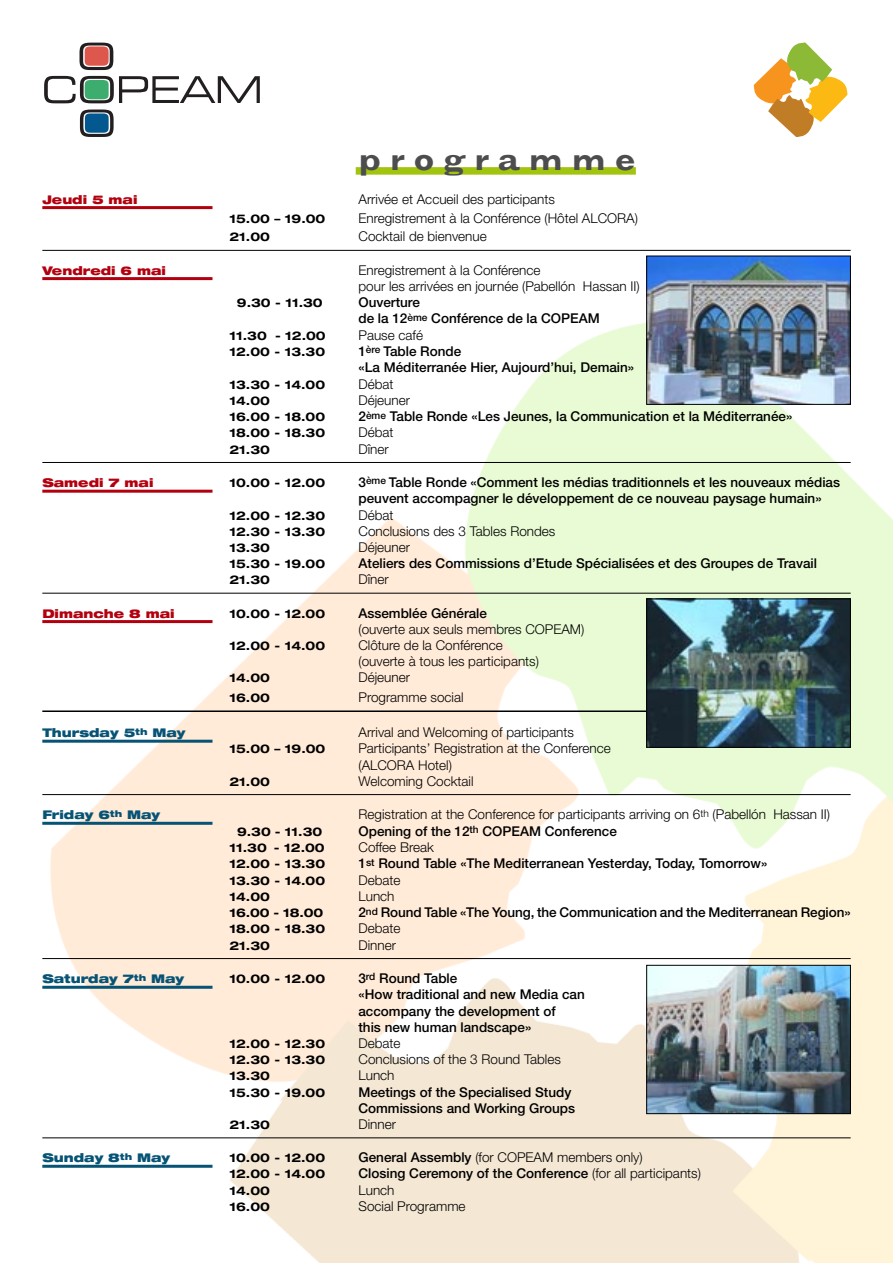
<style>
.page{position:relative;width:893px;height:1263px;background:#fff}
.page>*{position:absolute;margin:0;border:0;box-sizing:border-box;transform-origin:0 0}
.t1{font:700 expanded 30px "Grotesque";letter-spacing:.285em;color:#4d4d4d}
.t2{font:500 13.5px/16.2px "Helvetica Neue";color:#000}
.t3{font:300 13.5px/16.2px "Helvetica Neue";color:#000}
.t4{font:700 expanded 12px "Helvetica Neue";color:#000}
.t5{font:900 expanded 12px "Helvetica Neue";color:#065375}
.t6{font:900 expanded 12px "Helvetica Neue";color:#b3000f}
.s1{font-weight:500}
.s2{font-weight:300}
</style>
<div class="page">
<img style="left:43px;top:298px;width:849px;height:964px">
<div style="left:356px;top:167px;width:280px;height:8px;background:#a1c50f"></div>
<hr style="left:42px;top:206px;width:170px;height:3px;background:#b3000f">
<hr style="left:42px;top:250px;width:808px;height:1px;background:#000">
<hr style="left:42px;top:277px;width:170px;height:3px;background:#b3000f">
<hr style="left:42px;top:462px;width:808px;height:1px;background:#000">
<hr style="left:42px;top:490px;width:170px;height:3px;background:#b3000f">
<hr style="left:42px;top:593px;width:808px;height:1px;background:#000">
<hr style="left:42px;top:620px;width:170px;height:3px;background:#b3000f">
<hr style="left:42px;top:710px;width:808px;height:2px;background:#000">
<hr style="left:42px;top:740px;width:170px;height:3px;background:#065375">
<hr style="left:42px;top:794px;width:808px;height:1px;background:#000">
<hr style="left:42px;top:822px;width:170px;height:3px;background:#065375">
<hr style="left:42px;top:958px;width:808px;height:1px;background:#000">
<hr style="left:42px;top:986px;width:170px;height:3px;background:#065375">
<hr style="left:42px;top:1137px;width:808px;height:1px;background:#000">
<hr style="left:42px;top:1165px;width:170px;height:3px;background:#065375">
<svg style="left:44px;top:76px;width:216px;height:27px"></svg>
<svg style="left:80px;top:110px;width:34px;height:27px"></svg>
<svg style="left:79px;top:43px;width:34px;height:27px"></svg>
<svg style="left:753px;top:43px;width:94px;height:94px"></svg>
<img style="left:648px;top:258px;width:200px;height:145px">
<div style="left:646px;top:256px;width:204px;height:149px;border:1px solid #000"></div>
<img style="left:648px;top:601px;width:200px;height:145px">
<div style="left:646px;top:599px;width:204px;height:149px;border:1px solid #000"></div>
<img style="left:648px;top:967px;width:200px;height:145px">
<div style="left:646px;top:965px;width:204px;height:149px;border:1px solid #000"></div>
<h1 class="t1" style="left:358px;top:149px;width:279px">programme</h1>
<p class="t6" style="left:42px;top:195px;width:97px">Jeudi 5 mai</p>
<p class="t3" style="left:358px;top:192px;width:198px">Arrivée et Accueil des participants</p>
<p class="t4" style="left:229px;top:214px;width:97px">15.00 – 19.00</p>
<p class="t3" style="left:358px;top:212px;width:281px">Enregistrement à la Conférence (Hôtel ALCORA)</p>
<p class="t4" style="left:229px;top:233px;width:42px">21.00</p>
<p class="t3" style="left:358px;top:230px;width:130px">Cocktail de bienvenue</p>
<p class="t6" style="left:42px;top:266px;width:125px">Vendredi 6 mai</p>
<p class="t3" style="left:358px;top:263px;width:283px">Enregistrement à la Conférence<br>pour les arrivées en journée (Pabellón Hassan II)</p>
<p class="t4" style="left:237px;top:298px;width:87px">9.30 - 11.30</p>
<p class="t2" style="left:358px;top:295px;width:243px">Ouverture<br>de la 12<sup>ème</sup> Conférence de la COPEAM</p>
<p class="t4" style="left:229px;top:331px;width:98px">11.30 - 12.00</p>
<p class="t3" style="left:358px;top:328px;width:66px">Pause café</p>
<p class="t4" style="left:229px;top:347px;width:97px">12.00 - 13.30</p>
<p class="t2" style="left:358px;top:344px;width:277px">1<sup>ère</sup> Table Ronde<br>«La Méditerranée Hier, Aujourd’hui, Demain»</p>
<p class="t4" style="left:229px;top:380px;width:97px">13.30 - 14.00</p>
<p class="t3" style="left:358px;top:377px;width:36px">Débat</p>
<p class="t4" style="left:229px;top:396px;width:42px">14.00</p>
<p class="t3" style="left:358px;top:393px;width:53px">Déjeuner</p>
<p class="t4" style="left:229px;top:412px;width:97px">16.00 - 18.00</p>
<p class="t2" style="left:358px;top:410px;width:435px">2<sup>ème</sup> Table Ronde «Les Jeunes, la Communication et la Méditerranée»</p>
<p class="t4" style="left:229px;top:429px;width:97px">18.00 - 18.30</p>
<p class="t3" style="left:358px;top:426px;width:36px">Débat</p>
<p class="t4" style="left:229px;top:445px;width:42px">21.30</p>
<p class="t3" style="left:358px;top:442px;width:32px">Dîner</p>
<p class="t6" style="left:42px;top:478px;width:113px">Samedi 7 mai</p>
<p class="t4" style="left:229px;top:478px;width:97px">10.00 - 12.00</p>
<p class="t2" style="left:358px;top:475px;width:483px">3<sup>ème</sup> Table Ronde «Comment les médias traditionnels et les nouveaux médias peuvent accompagner le développement de ce nouveau paysage humain»</p>
<p class="t4" style="left:229px;top:511px;width:97px">12.00 - 12.30</p>
<p class="t3" style="left:358px;top:508px;width:36px">Débat</p>
<p class="t4" style="left:229px;top:527px;width:97px">12.30 - 13.30</p>
<p class="t3" style="left:358px;top:524px;width:198px">Conclusions des 3 Tables Rondes</p>
<p class="t4" style="left:229px;top:543px;width:42px">13.30</p>
<p class="t3" style="left:358px;top:540px;width:53px">Déjeuner</p>
<p class="t4" style="left:229px;top:559px;width:97px">15.30 - 19.00</p>
<p class="t2" style="left:358px;top:556px;width:460px">Ateliers des Commissions d’Etude Spécialisées et des Groupes de Travail</p>
<p class="t4" style="left:229px;top:576px;width:42px">21.30</p>
<p class="t3" style="left:358px;top:573px;width:32px">Dîner</p>
<p class="t6" style="left:42px;top:609px;width:134px">Dimanche 8 mai</p>
<p class="t4" style="left:229px;top:609px;width:97px">10.00 - 12.00</p>
<p class="t2" style="left:358px;top:606px;width:130px">Assemblée Générale</p>
<p class="t3" style="left:358px;top:622px;width:227px">(ouverte aux seuls membres COPEAM)</p>
<p class="t4" style="left:229px;top:641px;width:97px">12.00 - 14.00</p>
<p class="t3" style="left:358px;top:638px;width:182px">Clôture de la Conférence (ouverte à tous les participants)</p>
<p class="t4" style="left:229px;top:674px;width:42px">14.00</p>
<p class="t3" style="left:358px;top:671px;width:53px">Déjeuner</p>
<p class="t4" style="left:229px;top:693px;width:42px">16.00</p>
<p class="t3" style="left:358px;top:690px;width:107px">Programme social</p>
<p class="t5" style="left:42px;top:728px;width:145px">Thursday 5<sup>th</sup> May</p>
<p class="t3" style="left:358px;top:725px;width:217px">Arrival and Welcoming of participants</p>
<p class="t4" style="left:229px;top:745px;width:97px">15.00 – 19.00</p>
<p class="t3" style="left:358px;top:742px;width:254px">Participants’ Registration at the Conference (ALCORA Hotel)</p>
<p class="t4" style="left:229px;top:777px;width:42px">21.00</p>
<p class="t3" style="left:358px;top:774px;width:116px">Welcoming Cocktail</p>
<p class="t5" style="left:42px;top:810px;width:119px">Friday 6<sup>th</sup> May</p>
<p class="t3" style="left:358px;top:808px;width:473px">Registration at the Conference for participants arriving on 6<sup>th</sup> (Pabellón Hassan II)</p>
<p class="t4" style="left:237px;top:827px;width:87px">9.30 - 11.30</p>
<p class="t2" style="left:358px;top:824px;width:260px">Opening of the 12<sup>th</sup> COPEAM Conference</p>
<p class="t4" style="left:229px;top:843px;width:97px">11.30 - 12.00</p>
<p class="t3" style="left:358px;top:840px;width:77px">Coffee Break</p>
<p class="t4" style="left:229px;top:860px;width:97px">12.00 - 13.30</p>
<p class="t2" style="left:358px;top:857px;width:410px">1<sup>st</sup> Round Table «The Mediterranean Yesterday, Today, Tomorrow»</p>
<p class="t4" style="left:229px;top:876px;width:97px">13.30 - 14.00</p>
<p class="t3" style="left:358px;top:873px;width:43px">Debate</p>
<p class="t4" style="left:229px;top:892px;width:42px">14.00</p>
<p class="t3" style="left:358px;top:889px;width:37px">Lunch</p>
<p class="t4" style="left:229px;top:909px;width:95px">16.00 - 18.00</p>
<p class="t2" style="left:358px;top:906px;width:493px">2<sup>nd</sup> Round Table «The Young, the Communication and the Mediterranean Region»</p>
<p class="t4" style="left:229px;top:925px;width:97px">18.00 - 18.30</p>
<p class="t3" style="left:358px;top:922px;width:43px">Debate</p>
<p class="t4" style="left:229px;top:941px;width:42px">21.30</p>
<p class="t3" style="left:358px;top:938px;width:39px">Dinner</p>
<p class="t5" style="left:42px;top:974px;width:143px">Saturday 7<sup>th</sup> May</p>
<p class="t4" style="left:229px;top:974px;width:97px">10.00 - 12.00</p>
<p class="t2" style="left:358px;top:972px;width:228px">3<sup>rd</sup> Round Table<br>«How traditional and new Media can accompany the development of<br>this new human landscape»</p>
<p class="t4" style="left:229px;top:1039px;width:97px">12.00 - 12.30</p>
<p class="t3" style="left:358px;top:1036px;width:43px">Debate</p>
<p class="t4" style="left:229px;top:1055px;width:97px">12.30 - 13.30</p>
<p class="t3" style="left:358px;top:1053px;width:204px">Conclusions of the 3 Round Tables</p>
<p class="t4" style="left:229px;top:1072px;width:42px">13.30</p>
<p class="t3" style="left:358px;top:1069px;width:37px">Lunch</p>
<p class="t4" style="left:229px;top:1088px;width:97px">15.30 - 19.00</p>
<p class="t2" style="left:358px;top:1085px;width:218px">Meetings of the Specialised Study<br>Commissions and Working Groups</p>
<p class="t4" style="left:229px;top:1120px;width:42px">21.30</p>
<p class="t3" style="left:358px;top:1117px;width:39px">Dinner</p>
<p class="t5" style="left:42px;top:1153px;width:129px">Sunday 8<sup>th</sup> May</p>
<p class="t4" style="left:229px;top:1153px;width:97px">10.00 - 12.00</p>
<p class="t3" style="left:358px;top:1151px;width:286px"><span class="s1">General Assembly</span> (for COPEAM members only)</p>
<p class="t4" style="left:229px;top:1170px;width:97px">12.00 - 14.00</p>
<p class="t2" style="left:358px;top:1167px;width:344px">Closing Ceremony of the Conference <span class="s2">(for all participants)</span></p>
<p class="t4" style="left:229px;top:1186px;width:42px">14.00</p>
<p class="t3" style="left:358px;top:1183px;width:37px">Lunch</p>
<p class="t4" style="left:229px;top:1202px;width:42px">16.00</p>
<p class="t3" style="left:358px;top:1199px;width:109px">Social Programme</p>
</div>
